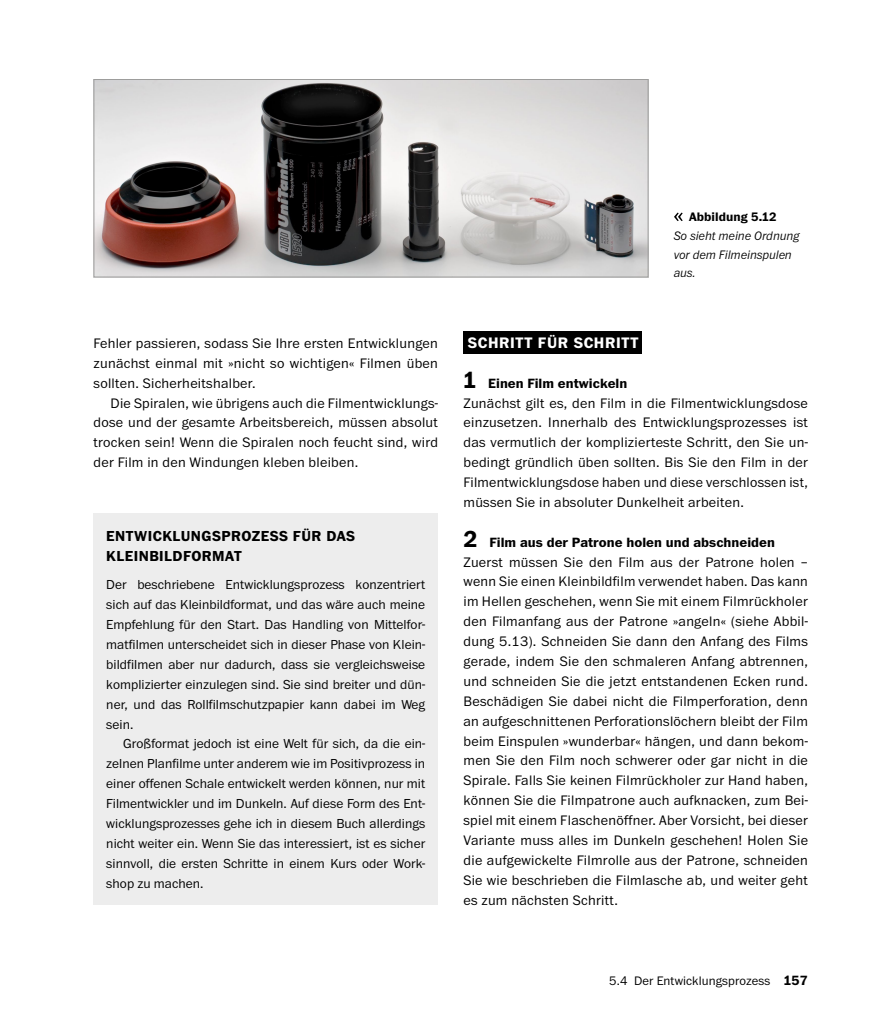
<style>
.page{position:relative;width:893px;height:1021px;background:#fff}
.page>*{position:absolute;margin:0;border:0;box-sizing:border-box;transform-origin:0 0}
.t1{font:700 15.75px "Franklin ITC Pro";letter-spacing:.04em;color:#fff}
.t2{font:700 15px/19.8px "Franklin ITC Pro";letter-spacing:.03em;color:#000}
.t3{font:300 14.25px/20px "Franklin ITC Pro";letter-spacing:.02em;color:#000;text-align:justify}
.t4{font:700 13.8px "Franklin ITC Pro";letter-spacing:.005em;color:#000}
.t5{font:300 13.5px/19.8px "Franklin ITC Pro";letter-spacing:.005em;color:#000;text-align:justify}
.t6{font:italic 300 12.75px/18.8px "Franklin ITC Pro";letter-spacing:.015em;color:#000}
.t7{font:300 12.75px "Franklin ITC Pro";letter-spacing:.01em;color:#000}
.t8{font:700 12.75px "Franklin ITC Pro";letter-spacing:.005em;color:#000}
.s1{font-size:24px}
.s2{font-weight:700;font-size:13.8px}
</style>
<div class="page">
<div style="left:463px;top:331px;width:179px;height:23px;background:#000"></div>
<img style="left:96px;top:81px;width:550px;height:194px">
<div style="left:94px;top:79px;width:554px;height:198px;border:1px solid #9d9d9c"></div>
<svg style="left:674px;top:213px;width:9px;height:8px"></svg>
<div style="left:94px;top:512px;width:344px;height:392px;background:#ededed"></div>
<p class="t3" style="left:94px;top:333px;width:346px">Fehler passieren, sodass Sie Ihre ersten Entwicklungen zunächst einmal mit »nicht so wichtigen« Filmen üben sollten. Sicherheitshalber.</p>
<p class="t3" style="left:94px;top:393px;width:346px;text-indent:17px">Die Spiralen, wie übrigens auch die Filmentwicklungs&shy;dose und der gesamte Arbeitsbereich, müssen absolut trocken sein! Wenn die Spiralen noch feucht sind, wird der Film in den Windungen kleben bleiben.</p>
<p class="t2" style="left:106px;top:526px;width:250px">ENTWICKLUNGSPROZESS FÜR DAS<br>KLEINBILDFORMAT</p>
<p class="t5" style="left:106px;top:575px;width:320px">Der beschriebene Entwicklungsprozess konzentriert sich auf das Kleinbildformat, und das wäre auch meine Empfehlung für den Start. Das Handling von Mittelfor&shy;matfilmen unterscheidet sich in dieser Phase von Klein&shy;bildfilmen aber nur dadurch, dass sie vergleichsweise komplizierter einzulegen sind. Sie sind breiter und dün&shy;ner, und das Rollfilmschutzpapier kann dabei im Weg sein.</p>
<p class="t5" style="left:106px;top:734px;width:320px;text-indent:17px">Großformat jedoch ist eine Welt für sich, da die ein&shy;zelnen Planfilme unter anderem wie im Positivprozess in einer offenen Schale entwickelt werden können, nur mit Filmentwickler und im Dunkeln. Auf diese Form des Ent&shy;wicklungsprozesses gehe ich in diesem Buch allerdings nicht weiter ein. Wenn Sie das interessiert, ist es sicher sinnvoll, die ersten Schritte in einem Kurs oder Work&shy;shop zu machen.</p>
<p class="t8" style="left:689px;top:209px;width:89px">Abbildung 5.12</p>
<p class="t6" style="left:674px;top:227px;width:127px">So sieht meine Ordnung vor dem Filmeinspulen aus.</p>
<p class="t1" style="left:468px;top:333px;width:172px">SCHRITT FÜR SCHRITT</p>
<p class="t4" style="left:463px;top:375px;width:165px"><span class="s1">1</span> Einen Film entwickeln</p>
<p class="t3" style="left:463px;top:393px;width:346px">Zunächst gilt es, den Film in die Filmentwicklungsdose einzusetzen. Innerhalb des Entwicklungsprozesses ist das vermutlich der komplizierteste Schritt, den Sie un&shy;bedingt gründlich üben sollten. Bis Sie den Film in der Filmentwicklungsdose haben und diese verschlossen ist, müssen Sie in absoluter Dunkelheit arbeiten.</p>
<p class="t4" style="left:463px;top:534px;width:313px"><span class="s1">2</span> Film aus der Patrone holen und abschneiden</p>
<p class="t3" style="left:463px;top:552px;width:346px">Zuerst müssen Sie den Film aus der Patrone holen – wenn Sie einen Kleinbildfilm verwendet haben. Das kann im Hellen geschehen, wenn Sie mit einem Filmrückholer den Filmanfang aus der Patrone »angeln« (siehe Abbil&shy;dung 5.13). Schneiden Sie dann den Anfang des Films gerade, indem Sie den schmaleren Anfang abtrennen, und schneiden Sie die jetzt entstandenen Ecken rund.<br>Beschädigen Sie dabei nicht die Filmperforation, denn an aufgeschnittenen Perforationslöchern bleibt der Film beim Einspulen »wunderbar« hängen, und dann bekom&shy;men Sie den Film noch schwerer oder gar nicht in die Spirale. Falls Sie keinen Filmrückholer zur Hand haben, können Sie die Filmpatrone auch aufknacken, zum Bei&shy;spiel mit einem Flaschenöffner. Aber Vorsicht, bei dieser Variante muss alles im Dunkeln geschehen! Holen Sie die aufgewickelte Filmrolle aus der Patrone, schneiden Sie wie beschrieben die Filmlasche ab, und weiter geht es zum nächsten Schritt.</p>
<p class="t7" style="left:609px;top:974px;width:200px">5.4 Der Entwicklungsprozess <span class="s2">157</span></p>
</div>
